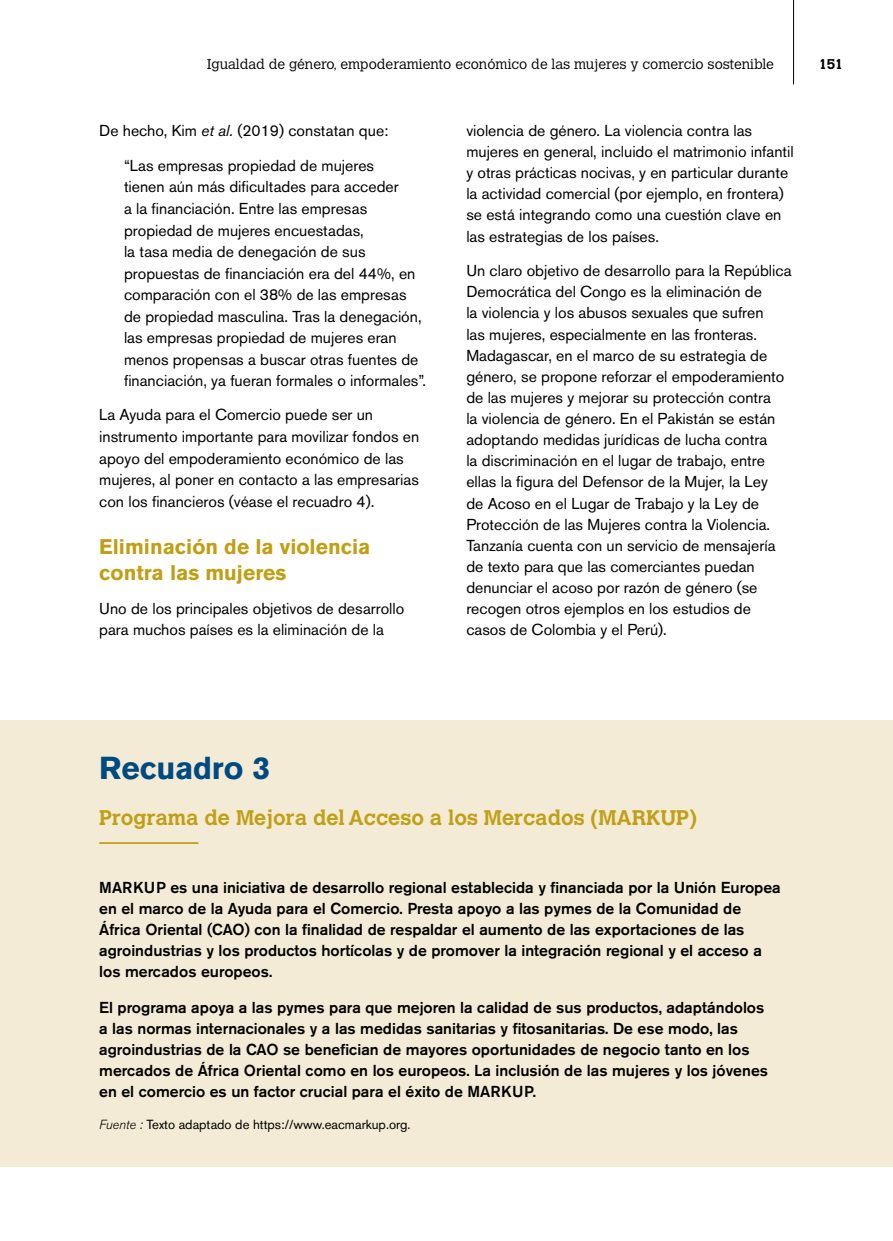
<style>
.page{position:relative;width:893px;height:1241px;background:#fff}
.page>*{position:absolute;margin:0;border:0;box-sizing:border-box;transform-origin:0 0}
.t1{font:700 31.5px "Akzidenz Grotesk BE";letter-spacing:-.01em;color:#004a82}
.t2{font:700 21px "Calvert MT Std";color:#c19f15}
.t3{font:700 21px/25.7px "Akzidenz Grotesk BE";color:#c19f15}
.t4{font:15.75px/21.2px "Akzidenz Grotesk BE";color:#000}
.t5{font:500 15.75px/21px "Akzidenz Grotesk BE";color:#000}
.t6{font:300 14px "Calvert MT Std";color:#000}
.t7{font:700 14px "Calvert MT Std";color:#000}
.t8{font:13.12px "Akzidenz Grotesk BE";color:#000}
.s1{font-style:italic}
.s2{font-weight:300;font-style:italic}
</style>
<div class="page">
<hr style="left:793px;top:0;width:1px;height:84px;background:#000">
<div style="left:0;top:719px;width:893px;height:447px;background:#f3ebd5"></div>
<hr style="left:99px;top:842px;width:99px;height:1px;background:#c19f15">
<p class="t6" style="left:207px;top:57px;width:568px">Igualdad de género, empoderamiento económico de las mujeres y comercio sostenible</p>
<p class="t7" style="left:819px;top:56px;width:26px">151</p>
<p class="t4" style="left:99px;top:120px;width:291px">De hecho, Kim <span class="s1">et al.</span> (2019) constatan que:</p>
<p class="t4" style="left:124px;top:154px;width:303px">“Las empresas propiedad de mujeres<br>tienen aún más dificultades para acceder<br>a la financiación. Entre las empresas propiedad de mujeres encuestadas,<br>la tasa media de denegación de sus propuestas de financiación era del 44%, en comparación con el 38% de las empresas de propiedad masculina. Tras la denegación, las empresas propiedad de mujeres eran menos propensas a buscar otras fuentes de financiación, ya fueran formales o informales”.</p>
<p class="t4" style="left:99px;top:404px;width:321px">La Ayuda para el Comercio puede ser un instrumento importante para movilizar fondos en apoyo del empoderamiento económico de las mujeres, al poner en contacto a las empresarias con los financieros (véase el recuadro 4).</p>
<h2 class="t3" style="left:99px;top:534px;width:273px">Eliminación de la violencia contra las mujeres</h2>
<p class="t4" style="left:99px;top:597px;width:307px">Uno de los principales objetivos de desarrollo para muchos países es la eliminación de la</p>
<p class="t4" style="left:466px;top:120px;width:329px">violencia de género. La violencia contra las mujeres en general, incluido el matrimonio infantil y otras prácticas nocivas, y en particular durante la actividad comercial (por ejemplo, en frontera) se está integrando como una cuestión clave en las estrategias de los países.</p>
<p class="t4" style="left:466px;top:260px;width:327px">Un claro objetivo de desarrollo para la República Democrática del Congo es la eliminación de<br>la violencia y los abusos sexuales que sufren<br>las mujeres, especialmente en las fronteras.<br>Madagascar, en el marco de su estrategia de género, se propone reforzar el empoderamiento de las mujeres y mejorar su protección contra<br>la violencia de género. En el Pakistán se están adoptando medidas jurídicas de lucha contra<br>la discriminación en el lugar de trabajo, entre ellas la figura del Defensor de la Mujer, la Ley<br>de Acoso en el Lugar de Trabajo y la Ley de Protección de las Mujeres contra la Violencia.<br>Tanzanía cuenta con un servicio de mensajería de texto para que las comerciantes puedan denunciar el acoso por razón de género (se recogen otros ejemplos en los estudios de casos de Colombia y el Perú).</p>
<h1 class="t1" style="left:99px;top:749px;width:173px">Recuadro 3</h1>
<h2 class="t2" style="left:99px;top:804px;width:599px">Programa de Mejora del Acceso a los Mercados (MARKUP)</h2>
<p class="t5" style="left:99px;top:876px;width:683px">MARKUP es una iniciativa de desarrollo regional establecida y financiada por la Unión Europea en el marco de la Ayuda para el Comercio. Presta apoyo a las pymes de la Comunidad de África Oriental (CAO) con la finalidad de respaldar el aumento de las exportaciones de las agroindustrias y los productos hortícolas y de promover la integración regional y el acceso a los mercados europeos.</p>
<p class="t5" style="left:99px;top:996px;width:670px">El programa apoya a las pymes para que mejoren la calidad de sus productos, adaptándolos a las normas internacionales y a las medidas sanitarias y fitosanitarias. De ese modo, las agroindustrias de la CAO se benefician de mayores oportunidades de negocio tanto en los mercados de África Oriental como en los europeos. La inclusión de las mujeres y los jóvenes en el comercio es un factor crucial para el éxito de MARKUP.</p>
<p class="t8" style="left:99px;top:1116px;width:313px"><span class="s2">Fuente :</span> Texto adaptado de https://www.eacmarkup.org.</p>
</div>
